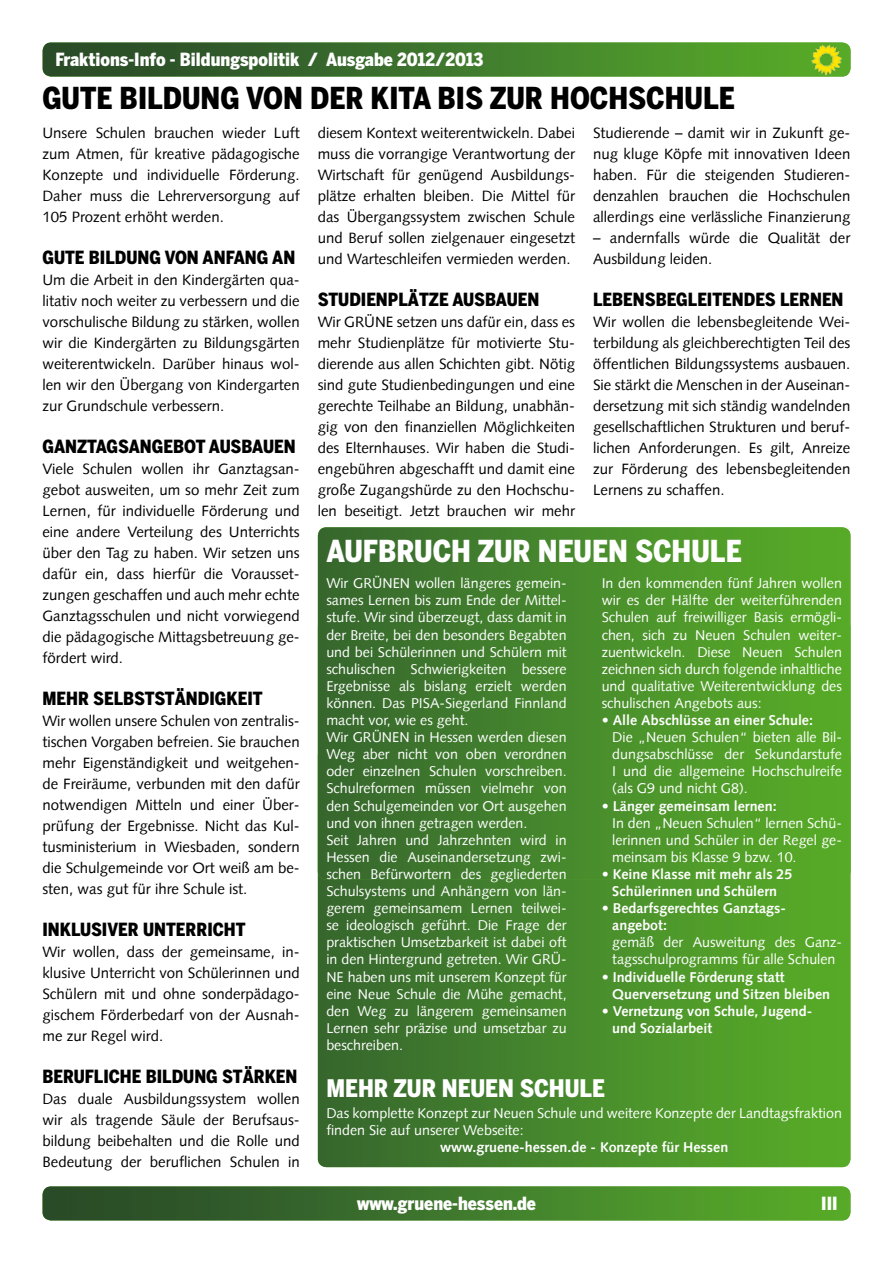
<style>
.page{position:relative;width:893px;height:1263px;background:#fff}
.page>*{position:absolute;margin:0;border:0;box-sizing:border-box;transform-origin:0 0}
.t1{font:900 30px "Benton Sans Cond";color:#000}
.t2{font:900 30px "Benton Sans Cond";color:#fff}
.t3{font:900 24px "Benton Sans Cond";color:#fff}
.t4{font:900 18px "Benton Sans Cond";color:#000}
.t5{font:900 18px "Benton Sans Cond";color:#fff}
.t6{font:15px/21px "Gruene Syntax";color:#000;text-align:justify}
.t7{font:14.25px/17.1px "Gruene Syntax";color:#fff}
.t8{font:700 14.25px/17.1px "Gruene Syntax";color:#fff}
.s1{font-weight:700}
.s2{font-weight:400}
</style>
<div class="page">
<img style="left:43px;top:1186px;width:807px;height:34px">
<img style="left:43px;top:43px;width:807px;height:34px">
<img style="left:810px;top:43px;width:33px;height:34px">
<img style="left:318px;top:880px;width:532px;height:287px">
<img style="left:318px;top:527px;width:532px;height:353px">
<p class="t5" style="left:55px;top:49px;width:430px">Fraktions-Info - Bildungspolitik / Ausgabe 2012/2013</p>
<h1 class="t1" style="left:42px;top:81px;width:694px">GUTE BILDUNG VON DER KITA BIS ZUR HOCHSCHULE</h1>
<p class="t6" style="left:42px;top:122px;width:259px">Unsere Schulen brauchen wieder Luft zum Atmen, für kreative pädagogische Konzepte und individuelle Förderung.<br>Daher muss die Lehrerversorgung auf 105 Prozent erhöht werden.</p>
<p class="t4" style="left:42px;top:247px;width:254px">GUTE BILDUNG VON ANFANG AN</p>
<p class="t6" style="left:42px;top:269px;width:259px">Um die Arbeit in den Kindergärten qua&shy;litativ noch weiter zu verbessern und die vorschulische Bildung zu stärken, wollen wir die Kindergärten zu Bildungsgärten weiterentwickeln. Darüber hinaus wol&shy;len wir den Übergang von Kindergarten zur Grundschule verbessern.</p>
<p class="t4" style="left:42px;top:436px;width:255px">GANZTAGSANGEBOT AUSBAUEN</p>
<p class="t6" style="left:42px;top:458px;width:259px">Viele Schulen wollen ihr Ganztagsan&shy;gebot ausweiten, um so mehr Zeit zum Lernen, für individuelle Förderung und eine andere Verteilung des Unterrichts über den Tag zu haben. Wir setzen uns dafür ein, dass hierfür die Vorausset&shy;zungen geschaffen und auch mehr echte Ganztagsschulen und nicht vorwiegend die pädagogische Mittagsbetreuung ge&shy;fördert wird.</p>
<p class="t4" style="left:42px;top:688px;width:222px">MEHR SELBSTSTÄNDIGKEIT</p>
<p class="t6" style="left:42px;top:710px;width:259px">Wir wollen unsere Schulen von zentralis&shy;tischen Vorgaben befreien. Sie brauchen mehr Eigenständigkeit und weitgehen&shy;de Freiräume, verbunden mit den dafür notwendigen Mitteln und einer Über&shy;prüfung der Ergebnisse. Nicht das Kul&shy;tusministerium in Wiesbaden, sondern die Schulgemeinde vor Ort weiß am be&shy;sten, was gut für ihre Schule ist.</p>
<p class="t4" style="left:42px;top:919px;width:205px">INKLUSIVER UNTERRICHT</p>
<p class="t6" style="left:42px;top:941px;width:259px">Wir wollen, dass der gemeinsame, in&shy;klusive Unterricht von Schülerinnen und Schülern mit und ohne sonderpädago&shy;gischem Förderbedarf von der Ausnah&shy;me zur Regel wird.</p>
<p class="t4" style="left:42px;top:1066px;width:257px">BERUFLICHE BILDUNG STÄRKEN</p>
<p class="t6" style="left:42px;top:1088px;width:259px">Das duale Ausbildungssystem wollen wir als tragende Säule der Berufsaus&shy;bildung beibehalten und die Rolle und Bedeutung der beruflichen Schulen in</p>
<p class="t6" style="left:318px;top:122px;width:259px">diesem Kontext weiterentwickeln. Dabei muss die vorrangige Verantwortung der Wirtschaft für genügend Ausbildungs&shy;plätze erhalten bleiben. Die Mittel für das Übergangssystem zwischen Schule und Beruf sollen zielgenauer eingesetzt und Warteschleifen vermieden werden.</p>
<p class="t4" style="left:318px;top:289px;width:223px">STUDIENPLÄTZE AUSBAUEN</p>
<p class="t6" style="left:318px;top:311px;width:259px">Wir GRÜNE setzen uns dafür ein, dass es mehr Studienplätze für motivierte Stu&shy;dierende aus allen Schichten gibt. Nötig sind gute Studienbedingungen und eine gerechte Teilhabe an Bildung, unabhän&shy;gig von den finanziellen Möglichkeiten des Elternhauses. Wir haben die Studi&shy;engebühren abgeschafft und damit eine große Zugangshürde zu den Hochschu&shy;len beseitigt. Jetzt brauchen wir mehr</p>
<p class="t6" style="left:593px;top:122px;width:259px">Studierende – damit wir in Zukunft ge&shy;nug kluge Köpfe mit innovativen Ideen haben. Für die steigenden Studieren&shy;denzahlen brauchen die Hochschulen allerdings eine verlässliche Finanzierung</p>
<p class="t6" style="left:593px;top:227px;width:259px">– andernfalls würde die Qualität der<br>Ausbildung leiden.</p>
<p class="t4" style="left:593px;top:289px;width:252px">LEBENSBEGLEITENDES LERNEN</p>
<p class="t6" style="left:593px;top:311px;width:259px">Wir wollen die lebensbegleitende Wei&shy;terbildung als gleichberechtigten Teil des öffentlichen Bildungssystems ausbauen.<br>Sie stärkt die Menschen in der Auseinan&shy;dersetzung mit sich ständig wandelnden gesellschaftlichen Strukturen und beruf&shy;lichen Anforderungen. Es gilt, Anreize zur Förderung des lebensbegleitenden Lernens zu schaffen.</p>
<h1 class="t2" style="left:326px;top:533px;width:417px">AUFBRUCH ZUR NEUEN SCHULE</h1>
<p class="t7" style="left:326px;top:575px;width:242px">Wir GRÜNEN wollen längeres gemein&shy;sames Lernen bis zum Ende der Mittel&shy;stufe. Wir sind überzeugt, dass damit in der Breite, bei den besonders Begabten und bei Schülerinnen und Schülern mit schulischen Schwierigkeiten bessere Ergebnisse als bislang erzielt werden können. Das PISA-Siegerland Finnland macht vor, wie es geht.<br>Wir GRÜNEN in Hessen werden diesen Weg aber nicht von oben verordnen oder einzelnen Schulen vorschreiben.<br>Schulreformen müssen vielmehr von den Schulgemeinden vor Ort ausgehen und von ihnen getragen werden.<br>Seit Jahren und Jahrzehnten wird in Hessen die Auseinandersetzung zwi&shy;schen Befürwortern des gegliederten Schulsystems und Anhängern von län&shy;gerem gemeinsamem Lernen teilwei&shy;se ideologisch geführt. Die Frage der praktischen Umsetzbarkeit ist dabei oft in den Hintergrund getreten. Wir GRÜ-NE haben uns mit unserem Konzept für eine Neue Schule die Mühe gemacht, den Weg zu längerem gemeinsamen Lernen sehr präzise und umsetzbar zu beschreiben.</p>
<p class="t7" style="left:602px;top:575px;width:242px;text-align:justify">In den kommenden fünf Jahren wollen wir es der Hälfte der weiterführenden Schulen auf freiwilliger Basis ermögli&shy;chen, sich zu Neuen Schulen weiter&shy;zuentwickeln. Diese Neuen Schulen zeichnen sich durch folgende inhaltliche und qualitative Weiterentwicklung des schulischen Angebots aus:</p>
<p class="t7" style="left:612px;top:712px;width:231px;text-indent:-11px">• <span class="s1">Alle Abschlüsse an einer Schule:<br></span>Die „Neuen Schulen“ bieten alle Bil&shy;dungsabschlüsse der Sekundarstufe I und die allgemeine Hochschulreife (als G9 und nicht G8).</p>
<p class="t7" style="left:612px;top:797px;width:231px;text-indent:-11px">• <span class="s1">Länger gemeinsam lernen:<br></span>In den „Neuen Schulen“ lernen Schü&shy;lerinnen und Schüler in der Regel ge&shy;meinsam bis Klasse 9 bzw. 10.</p>
<p class="t8" style="left:602px;top:866px;width:192px;text-align:center"><span class="s2">•</span> Keine Klasse mit mehr als 25<br>Schülerinnen und Schülern</p>
<p class="t8" style="left:612px;top:900px;width:175px;text-indent:-11px">• Bedarfsgerechtes Ganztags&shy;angebot:</p>
<p class="t7" style="left:612px;top:934px;width:231px">gemäß der Ausweitung des Ganz&shy;tagsschulprogramms für alle Schulen</p>
<p class="t8" style="left:612px;top:968px;width:219px;text-indent:-11px"><span class="s2">•</span> Individuelle Förderung statt<br>Querversetzung und Sitzen bleiben</p>
<p class="t8" style="left:612px;top:1002px;width:202px;text-indent:-11px">• Vernetzung von Schule, Jugend&shy;und Sozialarbeit</p>
<h2 class="t3" style="left:326px;top:1074px;width:280px">MEHR ZUR NEUEN SCHULE</h2>
<p class="t7" style="left:326px;top:1104px;width:517px">Das komplette Konzept zur Neuen Schule und weitere Konzepte der Landtagsfraktion finden Sie auf unserer Webseite:</p>
<p class="t8" style="left:440px;top:1138px;width:290px">www.gruene-hessen.de - Konzepte für Hessen</p>
<p class="t5" style="left:357px;top:1193px;width:180px">www.gruene-hessen.de</p>
<p class="t5" style="left:821px;top:1193px;width:18px">III</p>
</div>
